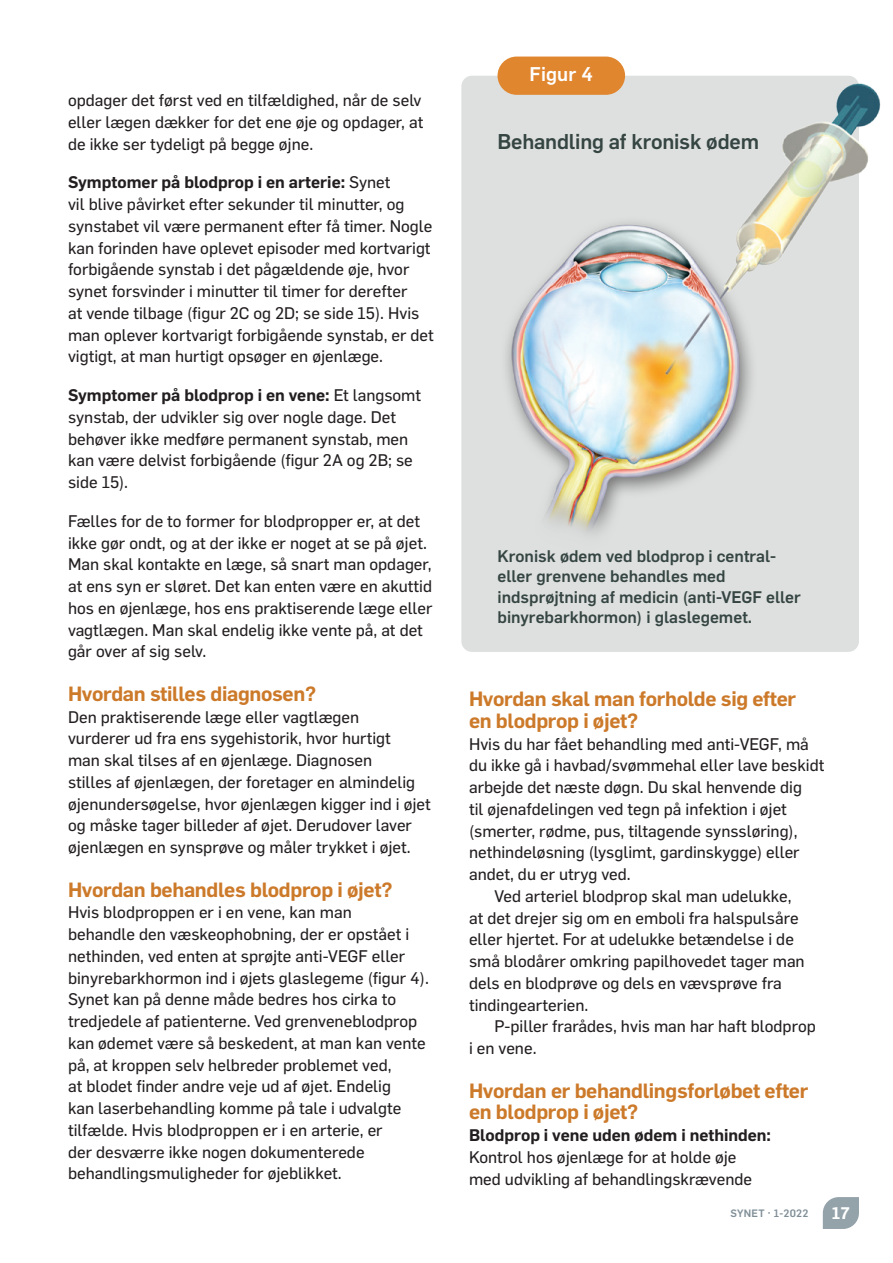
<style>
.page{position:relative;width:893px;height:1263px;background:#fff}
.page>*{position:absolute;margin:0;border:0;box-sizing:border-box;transform-origin:0 0}
.t1{font:500 21px "Flama";letter-spacing:-.01em;color:#354542}
.t2{font:600 20.25px/21.8px "Flama";letter-spacing:-.015em;color:#cc7a2a}
.t3{font:500 19.5px "Flama";letter-spacing:.005em;color:#fff}
.t4{font:16.5px/21.8px "Flama Basic";color:#231f20}
.t5{font:500 16.5px/20.2px "Flama";color:#354542}
.t6{font:600 16.5px "Flama";color:#231f20}
.t7{font:600 16.5px "Flama";color:#fff}
.t8{font:500 10.5px "Flama";letter-spacing:.025em;color:#7f8e96}
.s1{font-family:"Flama Basic";font-weight:400}
</style>
<div class="page">
<div style="left:461px;top:76px;width:398px;height:576px;background:#dee0df;border-radius:11px"></div>
<img style="left:478px;top:56px;width:403px;height:478px">
<div style="left:497px;top:57px;width:128px;height:38px;background:#e0862f;border-radius:19px"></div>
<svg style="left:823px;top:1197px;width:36px;height:32px"></svg>
<p class="t4" style="left:68px;top:88px;width:357px;text-align:justify">opdager det først ved en tilfældighed, når de selv eller lægen dækker for det ene øje og opdager, at de ikke ser tydeligt på begge øjne.</p>
<p class="t6" style="left:68px;top:170px;width:324px">Symptomer på blodprop i en arterie: <span class="s1">Synet</span></p>
<p class="t4" style="left:68px;top:192px;width:367px">vil blive påvirket efter sekunder til minutter, og synstabet vil være permanent efter få timer. Nogle kan forinden have oplevet episoder med kortvarigt forbigående synstab i det pågældende øje, hvor synet forsvinder i minutter til timer for derefter<br>at vende tilbage (figur 2C og 2D; se side 15). Hvis man oplever kortvarigt forbigående synstab, er det vigtigt, at man hurtigt opsøger en øjenlæge.</p>
<p class="t6" style="left:68px;top:383px;width:355px">Symptomer på blodprop i en vene: <span class="s1">Et langsomt</span></p>
<p class="t4" style="left:68px;top:405px;width:346px">synstab, der udvikler sig over nogle dage. Det behøver ikke medføre permanent synstab, men kan være delvist forbigående (figur 2A og 2B; se side 15).</p>
<p class="t4" style="left:68px;top:509px;width:366px">Fælles for de to former for blodpropper er, at det ikke gør ondt, og at der ikke er noget at se på øjet.<br>Man skal kontakte en læge, så snart man opdager, at ens syn er sløret. Det kan enten være en akuttid hos en øjenlæge, hos ens praktiserende læge eller vagtlægen. Man skal endelig ikke vente på, at det går over af sig selv.</p>
<p class="t2" style="left:68px;top:681px;width:250px">Hvordan stilles diagnosen?</p>
<p class="t4" style="left:68px;top:705px;width:364px">Den praktiserende læge eller vagtlægen<br>vurderer ud fra ens sygehistorik, hvor hurtigt<br>man skal tilses af en øjenlæge. Diagnosen<br>stilles af øjenlægen, der foretager en almindelig øjenundersøgelse, hvor øjenlægen kigger ind i øjet og måske tager billeder af øjet. Derudover laver øjenlægen en synsprøve og måler trykket i øjet.</p>
<p class="t2" style="left:68px;top:877px;width:326px">Hvordan behandles blodprop i øjet?</p>
<p class="t4" style="left:68px;top:901px;width:362px">Hvis blodproppen er i en vene, kan man<br>behandle den væskeophobning, der er opstået i nethinden, ved enten at sprøjte anti-VEGF eller binyrebarkhormon ind i øjets glaslegeme (figur 4).<br>Synet kan på denne måde bedres hos cirka to tredjedele af patienterne. Ved grenveneblodprop kan ødemet være så beskedent, at man kan vente på, at kroppen selv helbreder problemet ved,<br>at blodet finder andre veje ud af øjet. Endelig<br>kan laserbehandling komme på tale i udvalgte tilfælde. Hvis blodproppen er i en arterie, er<br>der desværre ikke nogen dokumenterede behandlingsmuligheder for øjeblikket.</p>
<p class="t3" style="left:530px;top:60px;width:65px">Figur 4</p>
<p class="t1" style="left:497px;top:126px;width:263px">Behandling af kronisk ødem</p>
<p class="t5" style="left:497px;top:545px;width:305px">Kronisk ødem ved blodprop i central&shy;eller grenvene behandles med indsprøjtning af medicin (anti-VEGF eller binyrebarkhormon) i glaslegemet.</p>
<p class="t2" style="left:469px;top:686px;width:329px">Hvordan skal man forholde sig efter en blodprop i øjet?</p>
<p class="t4" style="left:469px;top:732px;width:341px">Hvis du har fået behandling med anti-VEGF, må</p>
<p class="t4" style="left:469px;top:753px;width:357px">du ikke gå i havbad/svømmehal eller lave beskidt</p>
<p class="t4" style="left:469px;top:775px;width:334px">arbejde det næste døgn. Du skal henvende dig</p>
<p class="t4" style="left:469px;top:797px;width:319px">til øjenafdelingen ved tegn på infektion i øjet</p>
<p class="t4" style="left:469px;top:819px;width:330px">(smerter, rødme, pus, tiltagende synssløring),</p>
<p class="t4" style="left:469px;top:840px;width:332px">nethindeløsning (lysglimt, gardinskygge) eller</p>
<p class="t4" style="left:469px;top:862px;width:163px">andet, du er utryg ved.</p>
<p class="t4" style="left:495px;top:884px;width:299px">Ved arteriel blodprop skal man udelukke,</p>
<p class="t4" style="left:469px;top:906px;width:331px">at det drejer sig om en emboli fra halspulsåre</p>
<p class="t4" style="left:469px;top:927px;width:326px">eller hjertet. For at udelukke betændelse i de</p>
<p class="t4" style="left:469px;top:949px;width:337px">små blodårer omkring papilhovedet tager man</p>
<p class="t4" style="left:469px;top:971px;width:314px">dels en blodprøve og dels en vævsprøve fra</p>
<p class="t4" style="left:469px;top:993px;width:121px">tindingearterien.</p>
<p class="t4" style="left:495px;top:1014px;width:323px">P-piller frarådes, hvis man har haft blodprop</p>
<p class="t4" style="left:469px;top:1036px;width:69px">i en vene.</p>
<p class="t2" style="left:469px;top:1078px;width:341px">Hvordan er behandlingsforløbet efter en blodprop i øjet?</p>
<p class="t6" style="left:469px;top:1123px;width:304px">Blodprop i vene uden ødem i nethinden:</p>
<p class="t4" style="left:469px;top:1145px;width:285px">Kontrol hos øjenlæge for at holde øje med udvikling af behandlingskrævende</p>
<p class="t8" style="left:730px;top:1205px;width:80px">SYNET · 1-2022</p>
<p class="t7" style="left:832px;top:1201px;width:20px">17</p>
</div>
